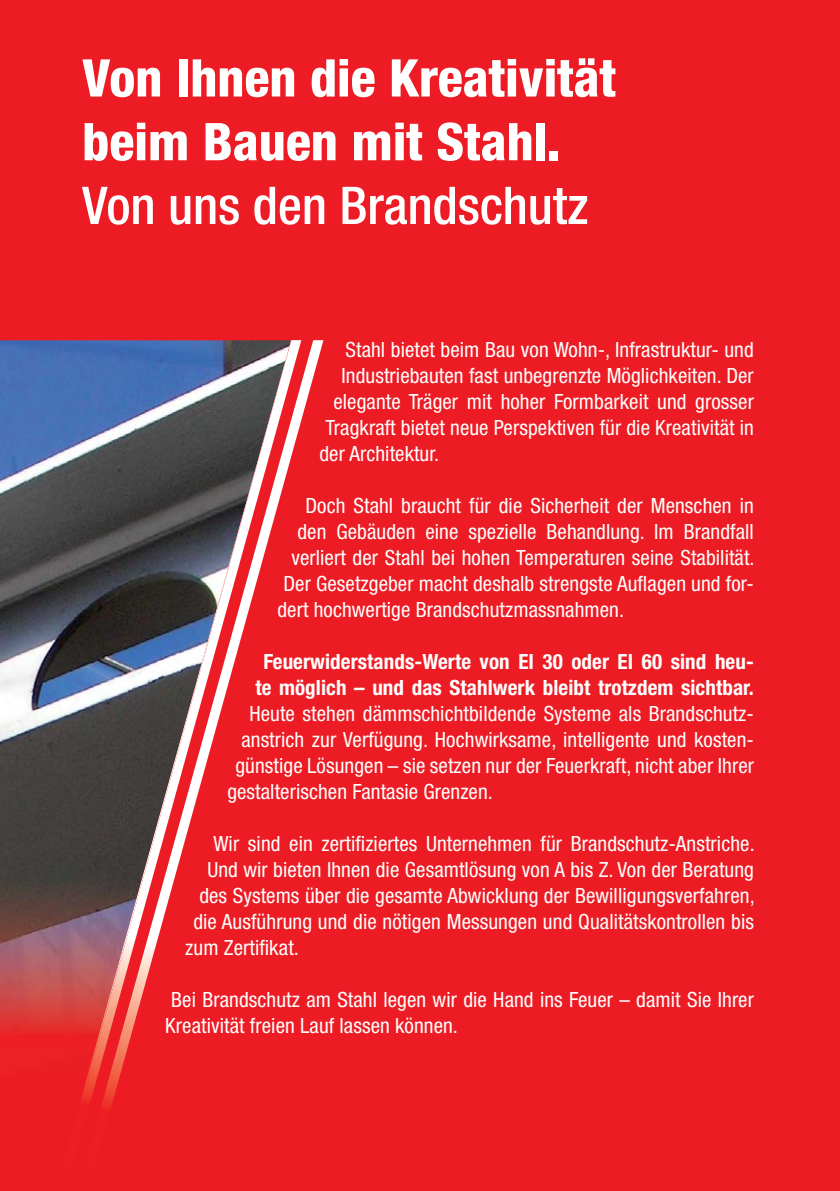
<style>
.page{position:relative;width:840px;height:1191px;background:#fff}
.page>*{position:absolute;margin:0;border:0;box-sizing:border-box;transform-origin:0 0}
.t1{font:800 condensed 52px/63.6px "Helvetica Neue";color:#fff}
.t2{font:500 condensed 52px "Helvetica Neue";color:#fff}
.t3{font:condensed 21px/26px "Helvetica Neue";letter-spacing:.005em;color:#fff}
.t4{font:700 condensed 21px/26px "Helvetica Neue";letter-spacing:.005em;color:#fff;text-align:center}
</style>
<div class="page">
<div style="left:0;top:0;width:839px;height:1191px;background:#ed1c24"></div>
<img style="left:0;top:340px;width:62px;height:692px">
<svg style="left:62px;top:340px;width:239px;height:770px"></svg>
<img style="left:87px;top:340px;width:204px;height:738px">
<h1 class="t1" style="left:82px;top:51px;width:535px">Von Ihnen die Kreativität beim Bauen mit Stahl.</h1>
<h1 class="t2" style="left:82px;top:187px;width:507px">Von uns den Brandschutz</h1>
<p class="t3" style="left:345px;top:338px;width:409px">Stahl bietet beim Bau von Wohn-, Infrastruktur- und</p>
<p class="t3" style="left:341px;top:364px;width:413px">Industriebauten fast unbegrenzte Möglichkeiten. Der</p>
<p class="t3" style="left:333px;top:390px;width:421px">elegante Träger mit hoher Formbarkeit und grosser</p>
<p class="t3" style="left:325px;top:416px;width:429px">Tragkraft bietet neue Perspektiven für die Kreativität in</p>
<p class="t3" style="left:319px;top:442px;width:121px">der Architektur.</p>
<p class="t3" style="left:305px;top:494px;width:449px">Doch Stahl braucht für die Sicherheit der Menschen in</p>
<p class="t3" style="left:297px;top:520px;width:457px">den Gebäuden eine spezielle Behandlung. Im Brandfall</p>
<p class="t3" style="left:291px;top:546px;width:464px">verliert der Stahl bei hohen Temperaturen seine Stabilität.</p>
<p class="t3" style="left:283px;top:572px;width:471px">Der Gesetzgeber macht deshalb strengste Auflagen und for-</p>
<p class="t3" style="left:277px;top:598px;width:348px">dert hochwertige Brandschutzmassnahmen.</p>
<p class="t4" style="left:255px;top:650px;width:499px">Feuerwiderstands-Werte von EI 30 oder EI 60 sind heu&shy;te möglich – und das Stahlwerk bleibt trotzdem sichtbar.</p>
<p class="t3" style="left:249px;top:702px;width:506px">Heute stehen dämmschichtbildende Systeme als Brandschutz-</p>
<p class="t3" style="left:241px;top:728px;width:514px">anstrich zur Verfügung. Hochwirksame, intelligente und kosten-</p>
<p class="t3" style="left:235px;top:754px;width:520px">günstige Lösungen – sie setzen nur der Feuerkraft, nicht aber Ihrer</p>
<p class="t3" style="left:227px;top:780px;width:267px">gestalterischen Fantasie Grenzen.</p>
<p class="t3" style="left:213px;top:832px;width:542px">Wir sind ein zertifiziertes Unternehmen für Brandschutz-Anstriche.</p>
<p class="t3" style="left:207px;top:858px;width:548px">Und wir bieten Ihnen die Gesamtlösung von A bis Z. Von der Beratung</p>
<p class="t3" style="left:199px;top:884px;width:556px">des Systems über die gesamte Abwicklung der Bewilligungsverfahren,</p>
<p class="t3" style="left:193px;top:910px;width:562px">die Ausführung und die nötigen Messungen und Qualitätskontrollen bis</p>
<p class="t3" style="left:185px;top:936px;width:115px">zum Zertifikat.</p>
<p class="t3" style="left:165px;top:988px;width:590px">Bei Brandschutz am Stahl legen wir die Hand ins Feuer – damit Sie Ihrer<br>Kreativität freien Lauf lassen können.</p>
</div>
